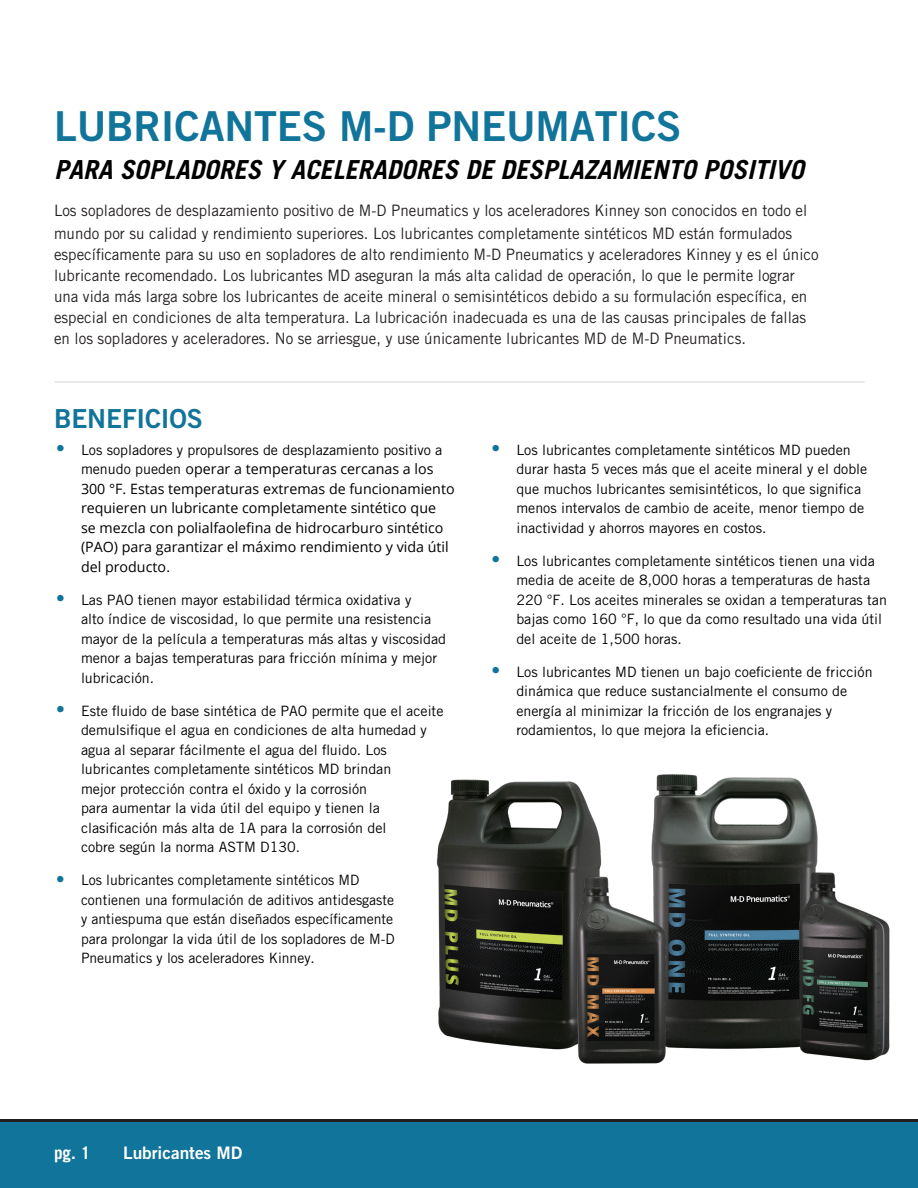
<style>
.page{position:relative;width:918px;height:1188px;background:#fff}
.page>*{position:absolute;margin:0;border:0;box-sizing:border-box;transform-origin:0 0}
.t1{font:42px "Trade Gothic LT Bold Two";color:#11749a}
.Large_Header_Blue{font:41.25px "Trade Gothic LT Bold Two";letter-spacing:-.005em;color:#11749a}
.Header_2{font:italic 700 26.25px "Trade Gothic LT";color:#000}
.Header_Blue{font:26.25px "Trade Gothic LT Bold Two";letter-spacing:-.005em;color:#11749a}
.t2{font:17.25px "Trade Gothic LT Bold Two";color:#fff}
.t3{font:700 17.25px "Trade Gothic LT";color:#fff}
.Text{font:15.75px/21px "Trade Gothic LT";color:#231f20;scale:.96 1}
.t4{font:14.25px/19.5px "Trade Gothic LT";color:#000}
.t5{font:14.25px/19.5px "Open Sans";color:#000}
.s1{font-family:"Trade Gothic LT"}
</style>
<div class="page">
<img style="left:651px;top:774px;width:167px;height:275px">
<img style="left:436px;top:779px;width:166px;height:271px">
<img style="left:561px;top:868px;width:121px;height:196px">
<img style="left:784px;top:863px;width:106px;height:198px">
<hr style="left:55px;top:382px;width:810px;height:1px;background:#d1d2d4">
<div style="left:0;top:1120px;width:918px;height:68px;background:#11749a"></div>
<hr style="left:0;top:1119px;width:918px;height:3px;background:#231f20">
<p class="Large_Header_Blue" style="left:54px;top:101px;width:629px">LUBRICANTES M-D PNEUMATICS</p>
<p class="Header_2" style="left:54px;top:154px;width:751px">PARA SOPLADORES Y ACELERADORES DE DESPLAZAMIENTO POSITIVO</p>
<p class="Text" style="left:54px;top:199px;width:786px;line-height:23.2px">Los sopladores de desplazamiento positivo de M-D Pneumatics y los aceleradores Kinney son conocidos en todo el mundo por su calidad y rendimiento superiores. Los lubricantes completamente sintéticos MD están formulados</p>
<p class="Text" style="left:54px;top:244px;width:798px">específicamente para su uso en sopladores de alto rendimiento M-D Pneumatics y aceleradores Kinney y es el único lubricante recomendado. Los lubricantes MD aseguran la más alta calidad de operación, lo que le permite lograr una vida más larga sobre los lubricantes de aceite mineral o semisintéticos debido a su formulación específica, en especial en condiciones de alta temperatura. La lubricación inadecuada es una de las causas principales de fallas en los sopladores y aceleradores. No se arriesgue, y use únicamente lubricantes MD de M-D Pneumatics.</p>
<p class="Header_Blue" style="left:54px;top:403px;width:151px">BENEFICIOS</p>
<p class="t1" style="left:54px;top:418px;width:14px">·</p>
<p class="t5" style="left:81px;top:439px;width:375px"><span class="s1">Los sopladores y propulsores de desplazamiento positivo a menudo pueden</span> operar a temperaturas cercanas a los 300 °F. Estas temperaturas extremas de funcionamiento requieren un lubricante completamente sintético que<br>se mezcla con polialfaolefina de hidrocarburo sintético (PAO) para garantizar el máximo rendimiento y vida útil del producto<span class="s1">.</span></p>
<p class="t1" style="left:54px;top:568px;width:14px">·</p>
<p class="t4" style="left:81px;top:590px;width:367px">Las PAO tienen mayor estabilidad térmica oxidativa y<br>alto índice de viscosidad, lo que permite una resistencia mayor de la película a temperaturas más altas y viscosidad menor a bajas temperaturas para fricción mínima y mejor lubricación.</p>
<p class="t1" style="left:54px;top:679px;width:14px">·</p>
<p class="t4" style="left:81px;top:701px;width:364px">Este fluido de base sintética de PAO permite que el aceite demulsifique el agua en condiciones de alta humedad y agua al separar fácilmente el agua del fluido. Los lubricantes completamente sintéticos MD brindan<br>mejor protección contra el óxido y la corrosión<br>para aumentar la vida útil del equipo y tienen la clasificación más alta de 1A para la corrosión del<br>cobre según la norma ASTM D130.</p>
<p class="t1" style="left:54px;top:849px;width:14px">·</p>
<p class="t4" style="left:81px;top:870px;width:315px">Los lubricantes completamente sintéticos MD contienen una formulación de aditivos antidesgaste y antiespuma que están diseñados específicamente para prolongar la vida útil de los sopladores de M-D Pneumatics y los aceleradores Kinney.</p>
<p class="t1" style="left:489px;top:418px;width:14px">·</p>
<p class="t4" style="left:516px;top:440px;width:353px">Los lubricantes completamente sintéticos MD pueden durar hasta 5 veces más que el aceite mineral y el doble que muchos lubricantes semisintéticos, lo que significa menos intervalos de cambio de aceite, menor tiempo de inactividad y ahorros mayores en costos.</p>
<p class="t1" style="left:489px;top:529px;width:14px">·</p>
<p class="t4" style="left:516px;top:551px;width:372px">Los lubricantes completamente sintéticos tienen una vida media de aceite de 8,000 horas a temperaturas de hasta 220 °F. Los aceites minerales se oxidan a temperaturas tan bajas como 160 °F, lo que da como resultado una vida útil del aceite de 1,500 horas.</p>
<p class="t1" style="left:489px;top:640px;width:14px">·</p>
<p class="t4" style="left:516px;top:662px;width:358px">Los lubricantes MD tienen un bajo coeficiente de fricción dinámica que reduce sustancialmente el consumo de energía al minimizar la fricción de los engranajes y rodamientos, lo que mejora la eficiencia.</p>
<p class="t3" style="left:54px;top:1142px;width:38px">pg. 1</p>
<p class="t2" style="left:123px;top:1142px;width:121px">Lubricantes MD</p>
</div>
